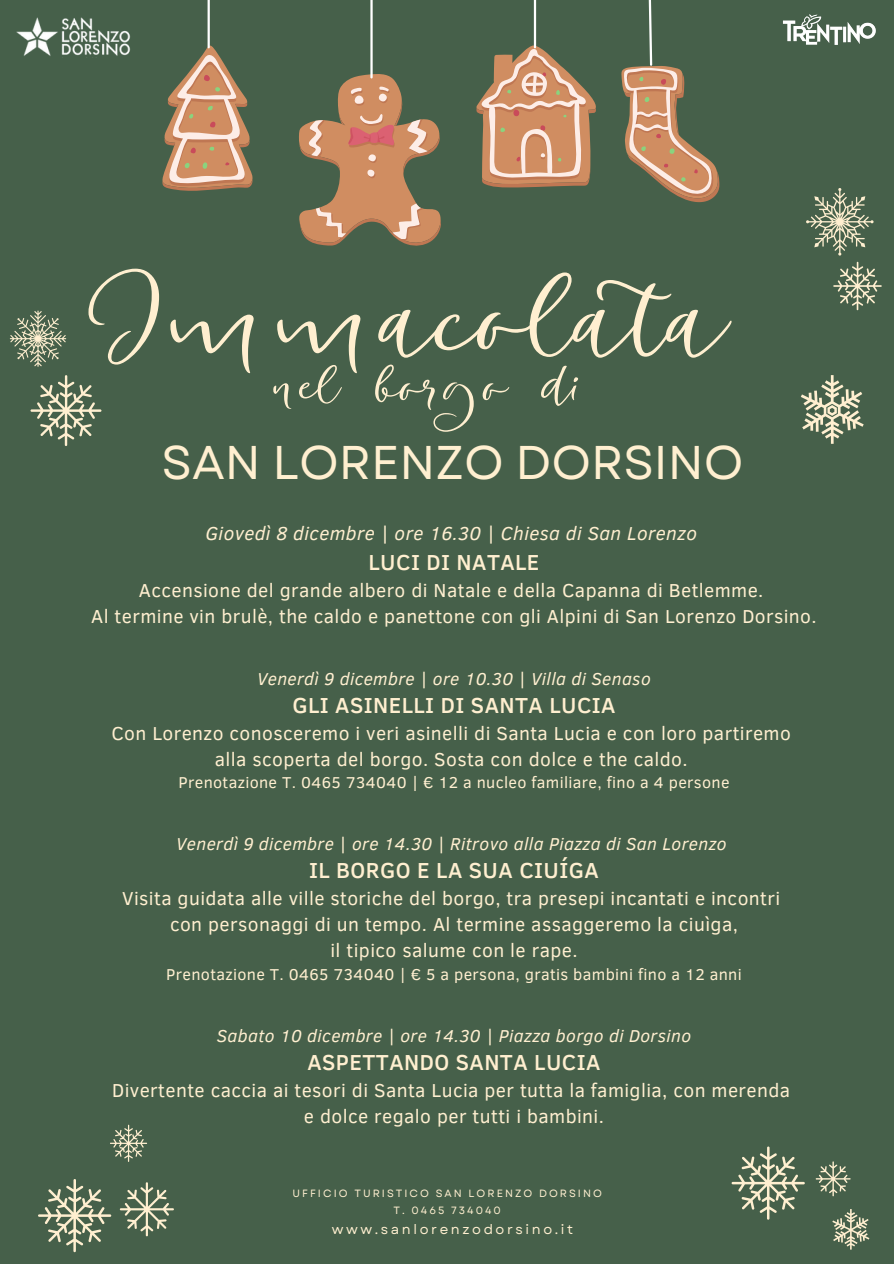
<style>
.page{position:relative;width:894px;height:1264px;background:#fff}
.page>*{position:absolute;margin:0;border:0;box-sizing:border-box;transform-origin:0 0}
.t1{font:127.35px "Un Jour Merveilleux";color:#ffefd0}
.t2{font:58.35px "Un Jour Merveilleux";color:#ffefd0}
.t3{font:47.25px "Garet";color:#ffefd0}
.t4{font:500 22.2px "Clear Sans";letter-spacing:.02em;color:#ffefd0}
.t5{font:19.2px/26px "Clear Sans";letter-spacing:.02em;color:#ffefd0;text-align:center}
.t6{font:italic 19.2px "Clear Sans";letter-spacing:.02em;color:#ffefd0}
.t7{font:italic 17.7px "Clear Sans";letter-spacing:.02em;color:#ffefd0}
.t8{font:16.2px "Clear Sans";letter-spacing:.02em;color:#ffefd0}
.t9{font:13.5px "Garet";letter-spacing:.195em;color:#ffefd0}
.t10{font:10.5px "Garet";letter-spacing:.195em;color:#ffefd0}
</style>
<div class="page">
<div style="left:0;top:0;width:893px;height:1263px;background:#46604a"></div>
<img style="left:16px;top:17px;width:115px;height:39px">
<img style="left:783px;top:14px;width:93px;height:31px">
<svg style="left:162px;top:46px;width:90px;height:145px"></svg>
<svg style="left:299px;top:73px;width:142px;height:173px"></svg>
<svg style="left:476px;top:46px;width:119px;height:141px"></svg>
<hr style="left:207px;top:0;width:3px;height:47px;background:#fff">
<hr style="left:370px;top:0;width:2px;height:77px;background:#fff">
<hr style="left:533px;top:0;width:3px;height:47px;background:#fff">
<svg style="left:621px;top:0;width:98px;height:202px"></svg>
<svg style="left:38px;top:1179px;width:73px;height:73px"></svg>
<svg style="left:110px;top:1124px;width:37px;height:37px"></svg>
<svg style="left:833px;top:262px;width:48px;height:48px"></svg>
<svg style="left:30px;top:375px;width:71px;height:71px"></svg>
<svg style="left:806px;top:188px;width:67px;height:67px"></svg>
<svg style="left:731px;top:1146px;width:73px;height:73px"></svg>
<svg style="left:832px;top:1209px;width:37px;height:40px"></svg>
<svg style="left:10px;top:310px;width:56px;height:57px"></svg>
<svg style="left:120px;top:1182px;width:54px;height:54px"></svg>
<svg style="left:815px;top:1161px;width:35px;height:35px"></svg>
<svg style="left:801px;top:375px;width:62px;height:69px"></svg>
<h1 class="t1" style="left:91px;top:239px;width:637px">Immacolata</h1>
<h2 class="t2" style="left:272px;top:350px;width:315px">nel borgo di</h2>
<h3 class="t3" style="left:162px;top:428px;width:583px">SAN LORENZO DORSINO</h3>
<p class="t6" style="left:205px;top:519px;width:493px">Giovedì 8 dicembre | ore 16.30 | Chiesa di San Lorenzo</p>
<p class="t4" style="left:368px;top:545px;width:172px">LUCI DI NATALE</p>
<p class="t5" style="left:91px;top:576px;width:726px">Accensione del grande albero di Natale e della Capanna di Betlemme.<br>Al termine vin brulè, the caldo e panettone con gli Alpini di San Lorenzo Dorsino.</p>
<p class="t7" style="left:257px;top:665px;width:395px">Venerdì 9 dicembre | ore 10.30 | Villa di Senaso</p>
<p class="t4" style="left:292px;top:688px;width:324px">GLI ASINELLI DI SANTA LUCIA</p>
<p class="t5" style="left:111px;top:719px;width:680px">Con Lorenzo conosceremo i veri asinelli di Santa Lucia e con loro partiremo alla scoperta del borgo. Sosta con dolce e the caldo.</p>
<p class="t8" style="left:178px;top:770px;width:552px">Prenotazione T. 0465 734040 | € 12 a nucleo familiare, fino a 4 persone</p>
<p class="t7" style="left:176px;top:831px;width:551px">Venerdì 9 dicembre | ore 14.30 | Ritrovo alla Piazza di San Lorenzo</p>
<p class="t4" style="left:309px;top:854px;width:291px">IL BORGO E LA SUA CIUÍGA</p>
<p class="t5" style="left:122px;top:884px;width:659px">Visita guidata alle ville storiche del borgo, tra presepi incantati e incontri con personaggi di un tempo. Al termine assaggeremo la ciuìga,<br>il tipico salume con le rape.</p>
<p class="t8" style="left:166px;top:962px;width:577px">Prenotazione T. 0465 734040 | € 5 a persona, gratis bambini fino a 12 anni</p>
<p class="t7" style="left:217px;top:1022px;width:475px">Sabato 10 dicembre | ore 14.30 | Piazza borgo di Dorsino</p>
<p class="t4" style="left:307px;top:1045px;width:294px">ASPETTANDO SANTA LUCIA</p>
<p class="t5" style="left:112px;top:1076px;width:679px">Divertente caccia ai tesori di Santa Lucia per tutta la famiglia, con merenda e dolce regalo per tutti i bambini.</p>
<p class="t10" style="left:292px;top:1185px;width:311px">UFFICIO TURISTICO SAN LORENZO DORSINO</p>
<p class="t9" style="left:331px;top:1219px;width:243px">www.sanlorenzodorsino.it</p>
<p class="t10" style="left:393px;top:1202px;width:109px">T. 0465 734040</p>
</div>
